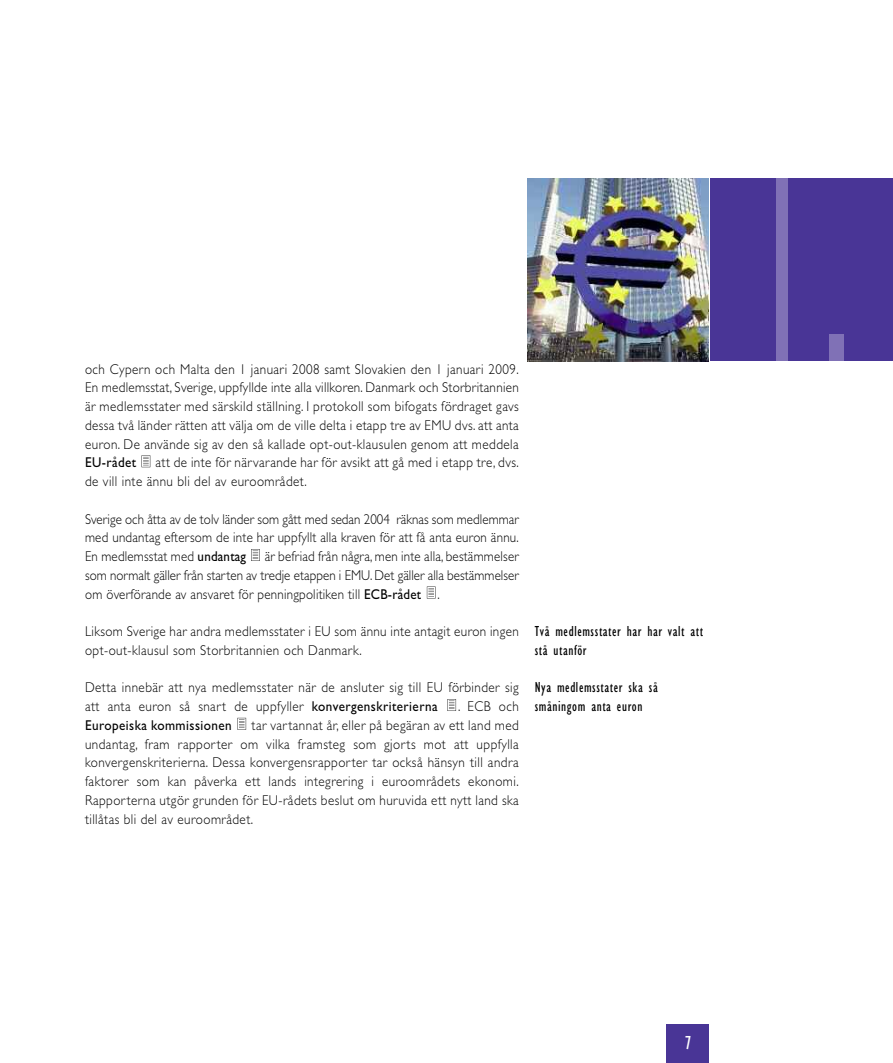
<style>
.page{position:relative;width:893px;height:1063px;background:#fff}
.page>*{position:absolute;margin:0;border:0;box-sizing:border-box;transform-origin:0 0}
.t1{font:300 267.75px "Gill Sans";color:#8071b6;scale:.85 1}
.t2{font:condensed 19.5px "Gill Sans";color:#fff;scale:.95 1}
.t3{font:condensed 15px/18.8px "Gill Sans";letter-spacing:.045em;color:#000;scale:.95 1}
.t4{font:300 14.25px/18.8px "Gill Sans";letter-spacing:.035em;color:#000;scale:.92 1}
.t5{font:300 14.25px/18.8px "Gill Sans";letter-spacing:.035em;color:#000;text-align:justify;scale:.91 1}
.t6{font:14.25px "Gill Sans";letter-spacing:.035em;color:#000;scale:.92 1}
.s1{font-weight:400}
</style>
<div class="page">
<div style="left:666px;top:1025px;width:43px;height:38px;background:#493596"></div>
<img style="left:527px;top:178px;width:181px;height:183px">
<div style="left:710px;top:178px;width:183px;height:183px;background:#493596"></div>
<svg style="left:237px;top:718px;width:9px;height:12px"></svg>
<svg style="left:447px;top:699px;width:9px;height:12px"></svg>
<svg style="left:427px;top:587px;width:9px;height:12px"></svg>
<svg style="left:251px;top:549px;width:9px;height:12px"></svg>
<svg style="left:142px;top:455px;width:8px;height:12px"></svg>
<p class="t4" style="left:85px;top:359px;width:473px">och Cypern och Malta den 1 januari 2008 samt Slovakien den 1 januari 2009.</p>
<p class="t4" style="left:85px;top:378px;width:473px;text-align:justify">En medlemsstat, Sverige, uppfyllde inte alla villkoren. Danmark och Storbritannien är medlemsstater med särskild ställning. I protokoll som bifogats fördraget gavs dessa två länder rätten att välja om de ville delta i etapp tre av EMU dvs. att anta euron. De använde sig av den så kallade opt-out-klausulen genom att meddela</p>
<p class="t6" style="left:85px;top:454px;width:57px">EU-rådet</p>
<p class="t4" style="left:85px;top:453px;width:473px;text-indent:71px">att de inte för närvarande har för avsikt att gå med i etapp tre, dvs. de vill inte ännu bli del av euroområdet.</p>
<p class="t5" style="left:85px;top:509px;width:478px">Sverige och åtta av de tolv länder som gått med sedan 2004 räknas som medlemmar med undantag eftersom de inte har uppfyllt alla kraven för att få anta euron ännu.<br>En medlemsstat med <span class="s1">undantag</span></p>
<p class="t5" style="left:85px;top:547px;width:478px;text-indent:180px">är befriad från några, men inte alla, bestämmelser som normalt gäller från starten av tredje etappen i EMU. Det gäller alla bestämmelser om överförande av ansvaret för penningpolitiken till <span class="s1">ECB-rådet</span> .</p>
<p class="t4" style="left:85px;top:622px;width:473px">Liksom Sverige har andra medlemsstater i EU som ännu inte antagit euron ingen opt-out-klausul som Storbritannien och Danmark.</p>
<p class="t4" style="left:85px;top:678px;width:473px">Detta innebär att nya medlemsstater när de ansluter sig till EU förbinder sig att anta euron så snart de uppfyller <span class="s1">konvergenskriterierna</span></p>
<p class="t4" style="left:458px;top:697px;width:68px">. ECB och</p>
<p class="t4" style="left:85px;top:715px;width:473px;text-align:justify;text-indent:167px">tar vartannat år, eller på begäran av ett land med undantag, fram rapporter om vilka framsteg som gjorts mot att uppfylla konvergenskriterierna. Dessa konvergensrapporter tar också hänsyn till andra faktorer som kan påverka ett lands integrering i euroområdets ekonomi.<br>Rapporterna utgör grunden för EU-rådets beslut om huruvida ett nytt land ska tillåtas bli del av euroområdet.</p>
<p class="t6" style="left:85px;top:717px;width:161px">Europeiska kommissionen</p>
<p class="t3" style="left:535px;top:623px;width:179px">Två medlemsstater har har valt att stå utanför</p>
<p class="t3" style="left:535px;top:679px;width:131px">Nya medlemsstater ska så småningom anta euron</p>
<h1 class="t1" style="left:726px;top:112px;width:156px">1.</h1>
<h2 class="t2" style="left:685px;top:1035px;width:9px">7</h2>
</div>
